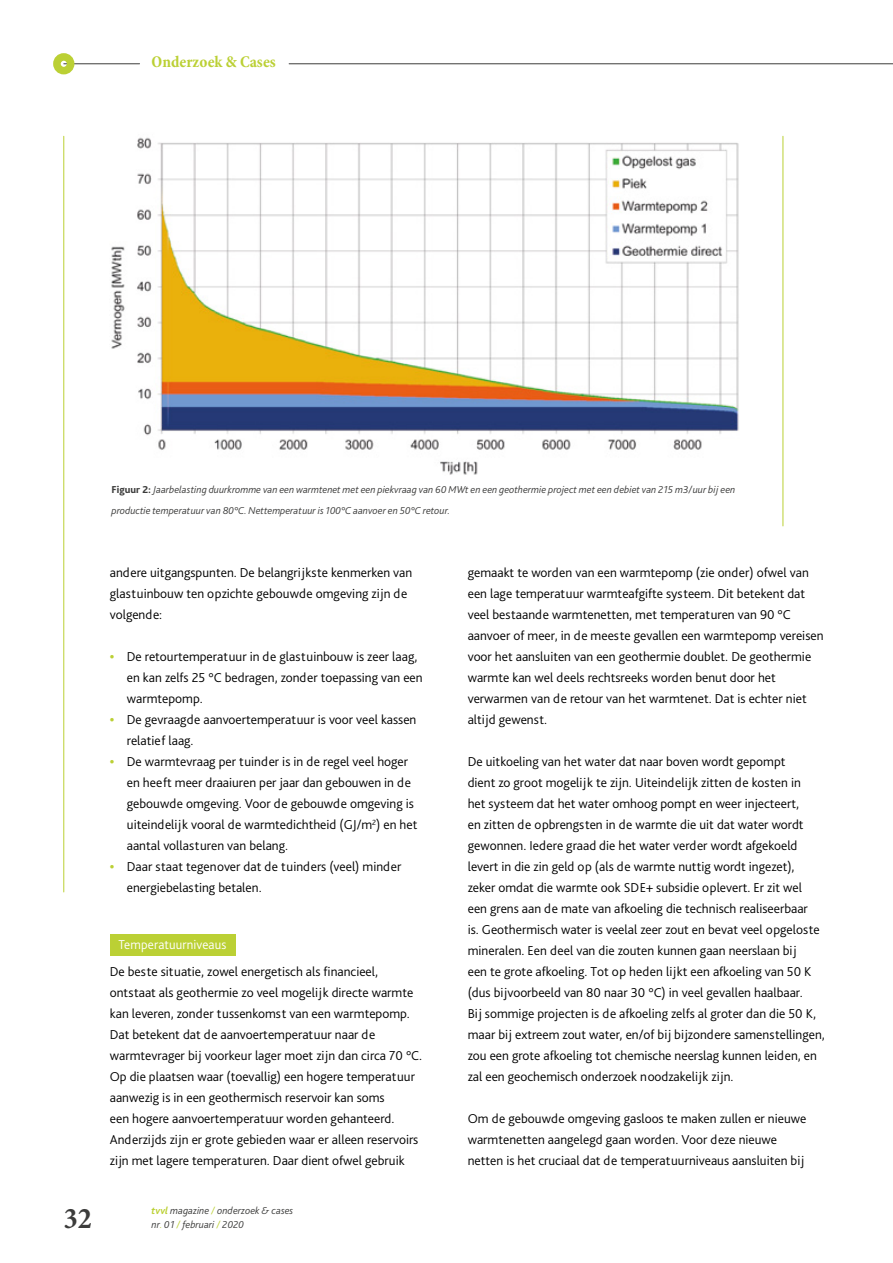
<style>
.page{position:relative;width:893px;height:1263px;background:#fff}
.page>*{position:absolute;margin:0;border:0;box-sizing:border-box;transform-origin:0 0}
.t1{font:700 condensed 30px "Minion Pro";color:#3c3c3b}
.t2{font:700 condensed 16.5px "Minion Pro";color:#bbd034}
.t3{font:300 13.5px/21px "Bliss Pro";color:#000}
.t4{font:300 13.5px "Bliss Pro";letter-spacing:.005em;color:#fff}
.t5{font:italic 300 10.5px/13.5px "Bliss Pro";color:#3c3c3b}
.s1{font-weight:800;font-style:normal}
.s2{font-weight:800;color:#bbd034}
.s3{font-weight:700;color:#bbd034}
.s4{color:#bbd034}
</style>
<div class="page">
<hr style="left:64px;top:63px;width:76px;height:1px;background:#3c3c3b">
<div style="left:53px;top:53px;width:21px;height:21px;border:8px solid #bbd034;border-radius:50%"></div>
<div style="left:110px;top:934px;width:126px;height:21px;background:#bbd034"></div>
<img style="left:111px;top:137px;width:628px;height:338px">
<hr style="left:64px;top:136px;width:1px;height:756px;background:#bbd034">
<hr style="left:783px;top:136px;width:1px;height:390px;background:#bbd034">
<hr style="left:289px;top:63px;width:604px;height:1px;background:#3c3c3b">
<p class="t2" style="left:152px;top:51px;width:126px">Onderzoek &amp; Cases</p>
<p class="t5" style="left:112px;top:479px;width:625px;line-height:21px"><span class="s1">Figuur 2:</span> Jaarbelasting duurkromme van een warmtenet met een piekvraag van 60 MWt en een geothermie project met een debiet van 215 m3/uur bij een productie temperatuur van 80°C. Nettemperatuur is 100°C aanvoer en 50°C retour.</p>
<p class="t3" style="left:110px;top:562px;width:304px">andere uitgangspunten. De belangrijkste kenmerken van glastuinbouw ten opzichte gebouwde omgeving zijn de volgende:</p>
<p class="t3" style="left:127px;top:646px;width:297px;text-indent:-17px"><span class="s2">•</span> De retourtemperatuur in de glastuinbouw is zeer laag, en kan zelfs 25 °C bedragen, zonder toepassing van een warmtepomp.</p>
<p class="t3" style="left:127px;top:709px;width:291px;text-indent:-17px"><span class="s2">•</span> De gevraagde aanvoertemperatuur is voor veel kassen relatief laag.</p>
<p class="t3" style="left:127px;top:751px;width:292px;text-indent:-17px"><span class="s2">•</span> De warmtevraag per tuinder is in de regel veel hoger en heeft meer draaiuren per jaar dan gebouwen in de gebouwde omgeving. Voor de gebouwde omgeving is uiteindelijk vooral de warmtedichtheid (GJ/m<sup>2</sup>) en het aantal vollasturen van belang.</p>
<p class="t3" style="left:127px;top:856px;width:276px;text-indent:-17px"><span class="s2">•</span> Daar staat tegenover dat de tuinders (veel) minder energiebelasting betalen.</p>
<p class="t4" style="left:118px;top:936px;width:110px">Temperatuurniveaus</p>
<p class="t3" style="left:110px;top:961px;width:314px">De beste situatie, zowel energetisch als financieel, ontstaat als geothermie zo veel mogelijk directe warmte kan leveren, zonder tussenkomst van een warmtepomp.<br>Dat betekent dat de aanvoertemperatuur naar de warmtevrager bij voorkeur lager moet zijn dan circa 70 °C.<br>Op die plaatsen waar (toevallig) een hogere temperatuur aanwezig is in een geothermisch reservoir kan soms<br>een hogere aanvoertemperatuur worden gehanteerd.<br>Anderzijds zijn er grote gebieden waar er alleen reservoirs zijn met lagere temperaturen. Daar dient ofwel gebruik</p>
<h1 class="t1" style="left:64px;top:1197px;width:29px">32</h1>
<p class="t5" style="left:152px;top:1204px;width:143px"><span class="s3">tvvl</span> magazine <span class="s4">/</span> onderzoek &amp; cases nr<span class="s4">.</span> 01 <span class="s4">/</span> februari <span class="s4">/</span> 2020</p>
<p class="t3" style="left:468px;top:562px;width:357px">gemaakt te worden van een warmtepomp (zie onder) ofwel van een lage temperatuur warmteafgifte systeem. Dit betekent dat veel bestaande warmtenetten, met temperaturen van 90 °C aanvoer of meer, in de meeste gevallen een warmtepomp vereisen voor het aansluiten van een geothermie doublet. De geothermie warmte kan wel deels rechtsreeks worden benut door het verwarmen van de retour van het warmtenet. Dat is echter niet altijd gewenst.</p>
<p class="t3" style="left:468px;top:751px;width:359px">De uitkoeling van het water dat naar boven wordt gepompt<br>dient zo groot mogelijk te zijn. Uiteindelijk zitten de kosten in<br>het systeem dat het water omhoog pompt en weer injecteert,<br>en zitten de opbrengsten in de warmte die uit dat water wordt gewonnen. Iedere graad die het water verder wordt afgekoeld levert in die zin geld op (als de warmte nuttig wordt ingezet), zeker omdat die warmte ook SDE+ subsidie oplevert. Er zit wel<br>een grens aan de mate van afkoeling die technisch realiseerbaar<br>is. Geothermisch water is veelal zeer zout en bevat veel opgeloste mineralen. Een deel van die zouten kunnen gaan neerslaan bij<br>een te grote afkoeling. Tot op heden lijkt een afkoeling van 50 K (dus bijvoorbeeld van 80 naar 30 °C) in veel gevallen haalbaar.<br>Bij sommige projecten is de afkoeling zelfs al groter dan die 50 K, maar bij extreem zout water, en/of bij bijzondere samenstellingen, zou een grote afkoeling tot chemische neerslag kunnen leiden, en zal een geochemisch onderzoek noodzakelijk zijn.</p>
<p class="t3" style="left:468px;top:1108px;width:340px">Om de gebouwde omgeving gasloos te maken zullen er nieuwe warmtenetten aangelegd gaan worden. Voor deze nieuwe netten is het cruciaal dat de temperatuurniveaus aansluiten bij</p>
</div>
